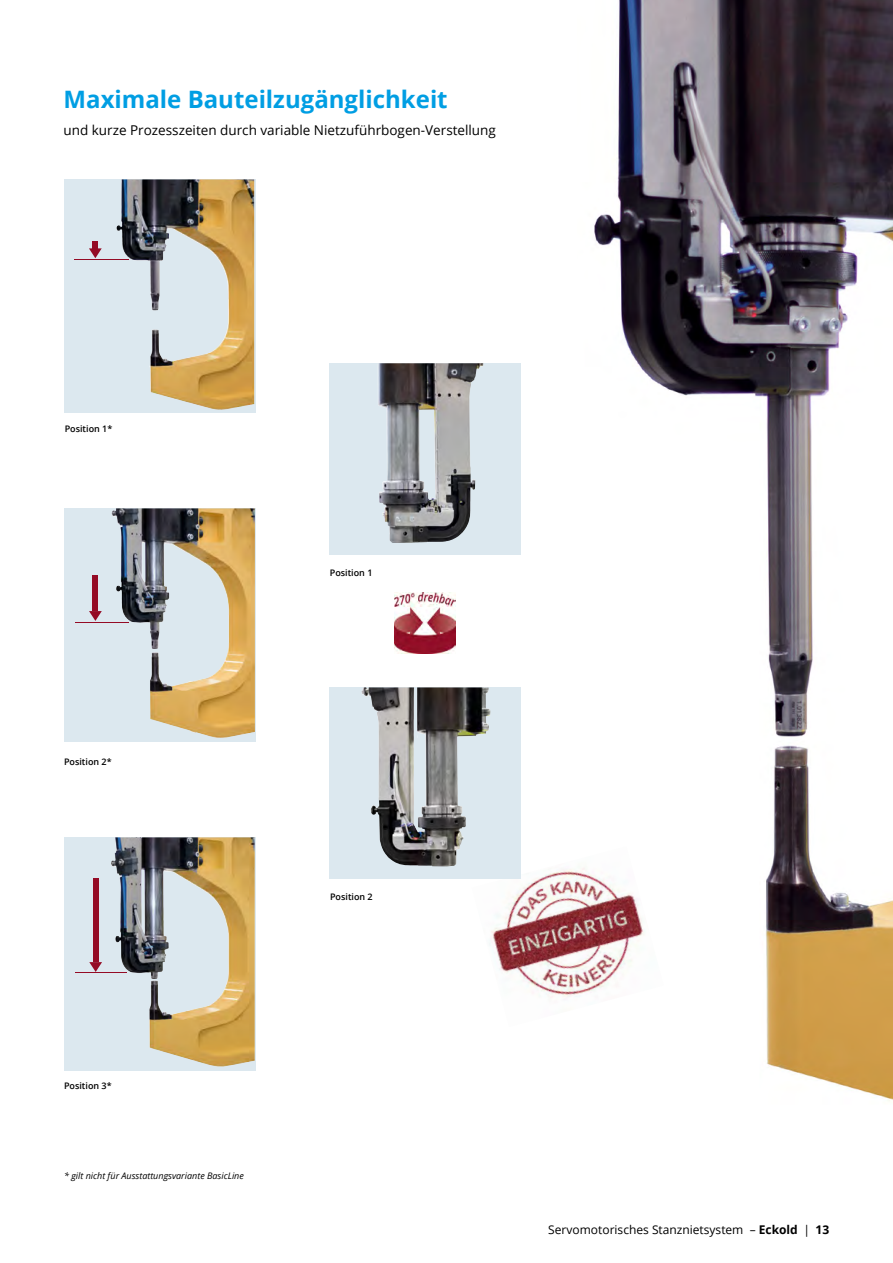
<style>
.page{position:relative;width:893px;height:1263px;background:#fff}
.page>*{position:absolute;margin:0;border:0;box-sizing:border-box;transform-origin:0 0}
.t1{font:700 24px "Open Sans";color:#009ee3}
.t2{font:13.5px "Open Sans";color:#000}
.t3{font:12px "Open Sans";color:#000}
.t4{font:600 9px "Open Sans";color:#000}
.t5{font:italic 9px "Open Sans";color:#000}
.s1{font-weight:700}
</style>
<div class="page">
<img style="left:594px;top:0;width:299px;height:1101px">
<svg style="left:64px;top:179px;width:191px;height:234px;background:#cec7b3"></svg>
<img style="left:116px;top:179px;width:50px;height:131px">
<svg style="left:64px;top:508px;width:191px;height:234px;background:#cec7b5"></svg>
<img style="left:112px;top:508px;width:38px;height:115px">
<svg style="left:64px;top:837px;width:191px;height:234px;background:#c3bdaa"></svg>
<img style="left:111px;top:837px;width:16px;height:133px">
<img style="left:395px;top:608px;width:60px;height:45px">
<img style="left:395px;top:592px;width:60px;height:14px">
<img style="left:489px;top:846px;width:175px;height:181px">
<svg style="left:330px;top:687px;width:191px;height:192px;background:#b3bbbf"></svg>
<img style="left:361px;top:687px;width:65px;height:145px">
<div style="left:330px;top:363px;width:191px;height:192px;background:#dce8ef"></div>
<img style="left:378px;top:363px;width:91px;height:180px">
<svg style="left:89px;top:241px;width:13px;height:17px"></svg>
<hr style="left:74px;top:259px;width:55px;height:1px;background:#940b25">
<hr style="left:75px;top:622px;width:54px;height:1px;background:#940b25">
<hr style="left:76px;top:972px;width:51px;height:1px;background:#940b25">
<div style="left:93px;top:575px;width:5px;height:36px;background:#940b25"></div>
<svg style="left:89px;top:611px;width:13px;height:10px"></svg>
<div style="left:93px;top:878px;width:5px;height:84px;background:#940b25"></div>
<svg style="left:89px;top:962px;width:13px;height:10px"></svg>
<h1 class="t1" style="left:64px;top:83px;width:386px">Maximale Bauteilzugänglichkeit</h1>
<p class="t2" style="left:64px;top:121px;width:434px">und kurze Prozesszeiten durch variable Nietzuführbogen-Verstellung</p>
<p class="t4" style="left:65px;top:423px;width:49px">Position 1*</p>
<p class="t4" style="left:64px;top:756px;width:49px">Position 2*</p>
<p class="t4" style="left:64px;top:1080px;width:49px">Position 3*</p>
<p class="t5" style="left:64px;top:1170px;width:181px">* gilt nicht für Ausstattungsvariante BasicLine</p>
<p class="t4" style="left:330px;top:567px;width:44px">Position 1</p>
<p class="t4" style="left:330px;top:891px;width:44px">Position 2</p>
<p class="t3" style="left:548px;top:1221px;width:282px">Servomotorisches Stanznietsystem – <span class="s1">Eckold</span> | <span class="s1">13</span></p>
</div>
